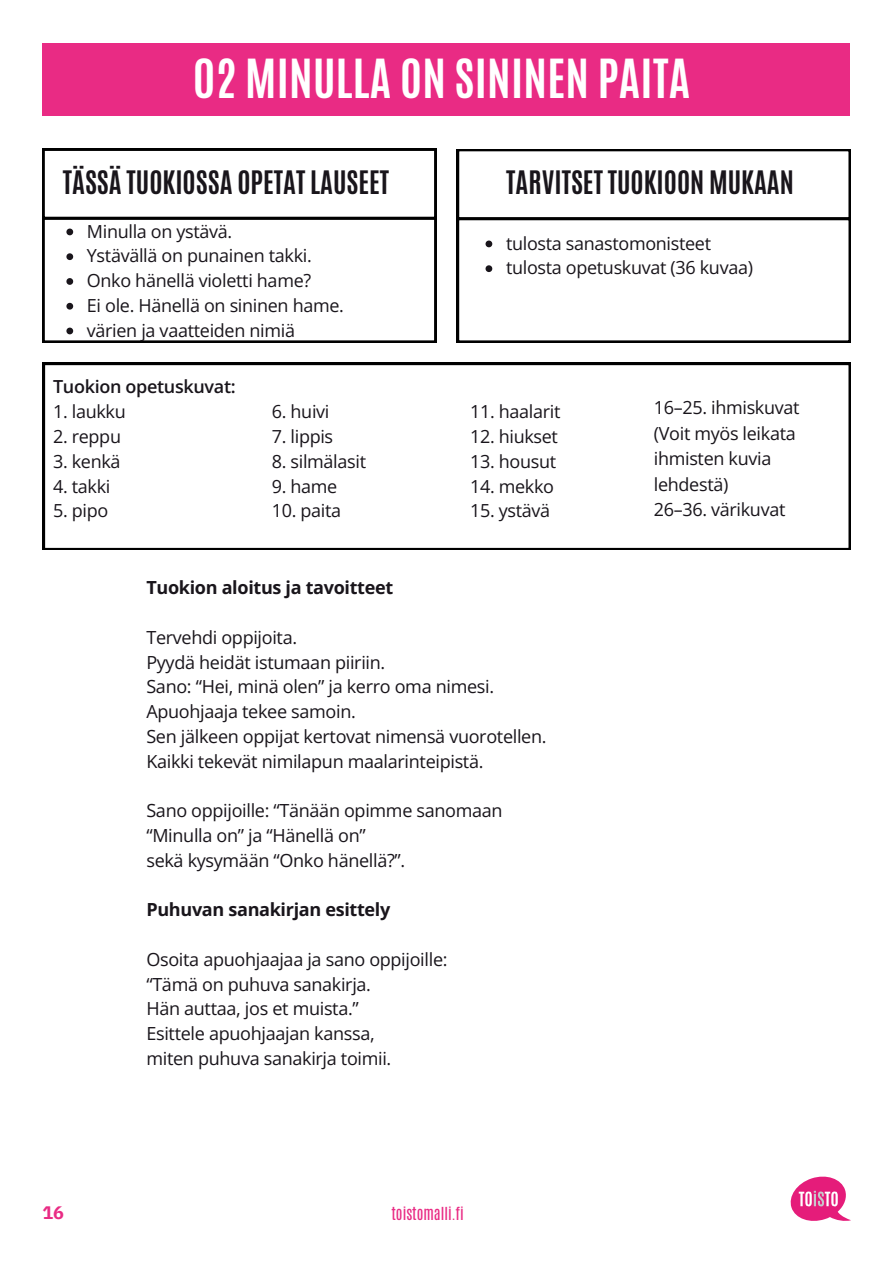
<style>
.page{position:relative;width:894px;height:1264px;background:#fff}
.page>*{position:absolute;margin:0;border:0;box-sizing:border-box;transform-origin:0 0}
.t1{font:700 45px "Antonio";letter-spacing:.005em;color:#fff}
.t2{font:700 27px "Antonio";color:#19151b}
.t3{font:18px/24.8px "Open Sans";letter-spacing:-.02em;color:#19151b}
.t4{font:700 18px "Open Sans";letter-spacing:-.02em;color:#19151b}
.t5{font:700 18px "IBM Plex Sans";color:#e92b84}
.t6{font:600 18px "Open Sans";color:#19151b}
.t7{font:15px "Antonio";color:#e92b84}
</style>
<div class="page">
<svg style="left:790px;top:1176px;width:60px;height:45px"></svg>
<div style="left:43px;top:43px;width:806px;height:72px;background:#e92b84"></div>
<svg style="left:43px;top:218px;width:393px;height:124px"></svg>
<svg style="left:43px;top:149px;width:393px;height:69px"></svg>
<svg style="left:66px;top:228px;width:7px;height:7px"></svg>
<svg style="left:66px;top:253px;width:7px;height:7px"></svg>
<svg style="left:66px;top:278px;width:7px;height:7px"></svg>
<svg style="left:66px;top:303px;width:7px;height:6px"></svg>
<svg style="left:66px;top:327px;width:7px;height:7px"></svg>
<svg style="left:457px;top:149px;width:393px;height:69px"></svg>
<svg style="left:457px;top:218px;width:393px;height:124px"></svg>
<svg style="left:485px;top:240px;width:7px;height:7px"></svg>
<svg style="left:485px;top:265px;width:7px;height:7px"></svg>
<svg style="left:43px;top:363px;width:807px;height:186px"></svg>
<h1 class="t1" style="left:193px;top:45px;width:498px">02 MINULLA ON SININEN PAITA</h1>
<h2 class="t2" style="left:63px;top:162px;width:164px">ä</h2>
<p class="t3" style="left:87px;top:218px;width:57px">ä</p>
<p class="t3" style="left:87px;top:218px;width:226px;text-indent:113px">ääää<br>Ystävä llä on punainen takki. ä</p>
<p class="t3" style="left:146px;top:268px;width:108px">ääää</p>
<p class="t3" style="left:87px;top:292px;width:32px">ä</p>
<p class="t3" style="left:87px;top:292px;width:203px;text-indent:64px">ääää<br>vä rien ja vaatteiden nimiä</p>
<p class="t6" style="left:53px;top:374px;width:92px">ö</p>
<p class="t3" style="left:53px;top:399px;width:74px">1. laukku</p>
<p class="t3" style="left:53px;top:423px;width:69px">2. reppu</p>
<p class="t3" style="left:53px;top:448px;width:63px">3. kenkä</p>
<p class="t3" style="left:53px;top:473px;width:59px">4. takki</p>
<p class="t3" style="left:53px;top:498px;width:57px">5. pipo</p>
<p class="t3" style="left:272px;top:399px;width:29px">ä</p>
<p class="t3" style="left:272px;top:423px;width:63px">7. lippis</p>
<p class="t3" style="left:272px;top:448px;width:96px">8. silmä lasit</p>
<p class="t3" style="left:272px;top:473px;width:67px">9. hame</p>
<p class="t3" style="left:272px;top:498px;width:71px">10. paita</p>
<h2 class="t2" style="left:506px;top:162px;width:144px">ä</h2>
<p class="t3" style="left:506px;top:230px;width:248px">tulosta sanastomonisteet tulosta opetuskuvat (36 kuvaa)</p>
<p class="t3" style="left:470px;top:399px;width:92px">11. haalarit</p>
<p class="t3" style="left:470px;top:423px;width:89px">12. hiukset</p>
<p class="t3" style="left:470px;top:448px;width:88px">13. housut</p>
<p class="t3" style="left:470px;top:473px;width:85px">14. mekko</p>
<p class="t3" style="left:470px;top:498px;width:75px">15. ystävä</p>
<p class="t3" style="left:653px;top:394px;width:143px;line-height:25.5px">ä<br>(Voit myös leikata ihmisten kuvia lehdestä)<br>26–36. vä rikuvat</p>
<p class="t4" style="left:146px;top:575px;width:124px">ä</p>
<p class="t3" style="left:146px;top:624px;width:401px">ä<br>Pyydä heidät istumaan piiriin.<br>Sano: “Hei, minä olen” ja kerro oma nimesi.<br>Apuohjaaja tekee samoin.<br>Sen jä lkeen oppijat kertovat nimensä vuorotellen.<br>Kaikki tekevät nimilapun maalarinteipistä.</p>
<p class="t3" style="left:146px;top:797px;width:72px">ä</p>
<p class="t3" style="left:146px;top:797px;width:269px;text-indent:143px">äääää “Minulla on” ja “Hänellä on”<br>sekä kysymää n “Onko hä nellä?”.</p>
<p class="t4" style="left:146px;top:897px;width:245px">Puhuvan sanakirjan esittely</p>
<p class="t3" style="left:146px;top:946px;width:246px">ä<br>“Tä mä on puhuva sanakirja.<br>Hä n auttaa, jos et muista.”<br>Esittele apuohjaajan kanssa, miten puhuva sanakirja toimii.</p>
<p class="t5" style="left:43px;top:1198px;width:12px">ä</p>
<p class="t7" style="left:391px;top:1202px;width:74px">toistomalli.fi</p>
</div>
